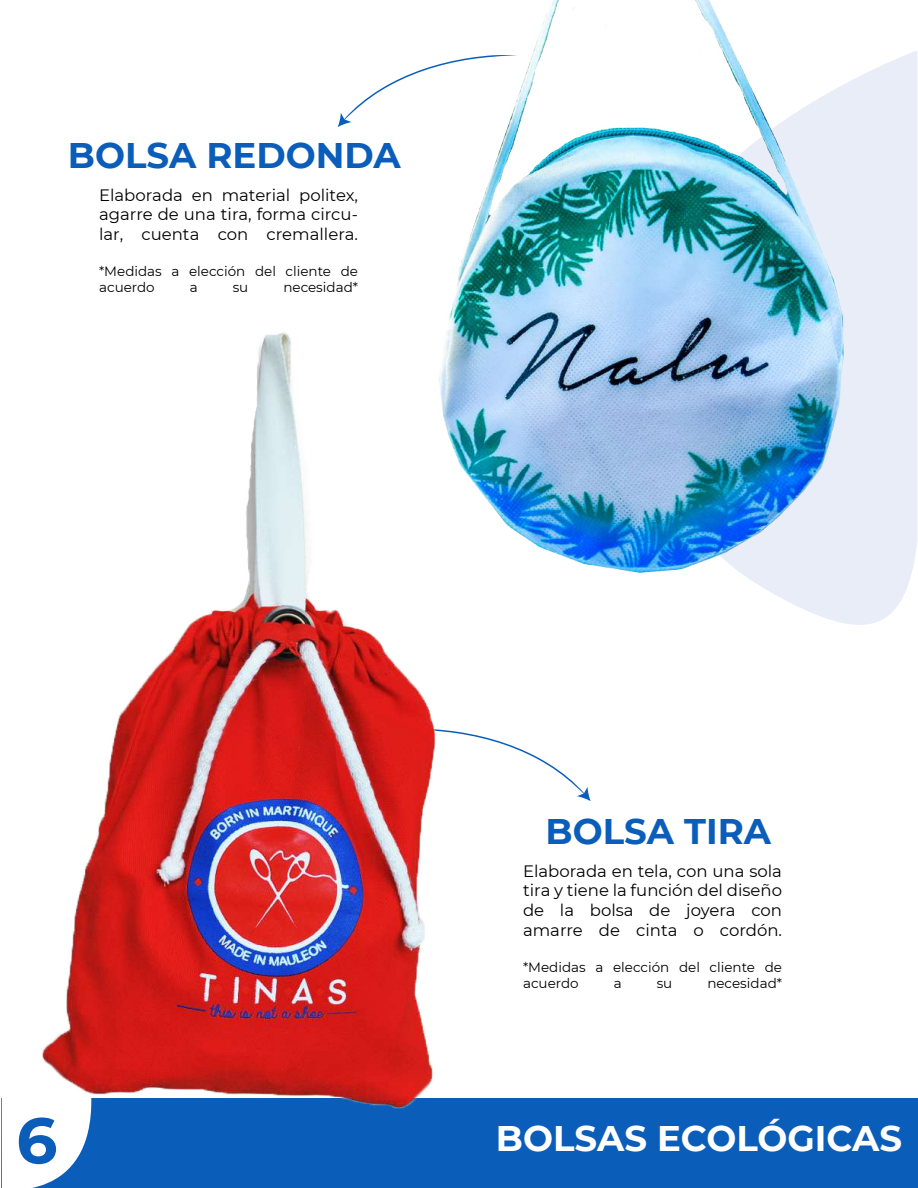
<style>
.page{position:relative;width:918px;height:1188px;background:#fff}
.page>*{position:absolute;margin:0;border:0;box-sizing:border-box;transform-origin:0 0}
.t1{font:700 64.5px "Montserrat";color:#0b5dba}
.t2{font:700 35.55px "Montserrat";color:#0b5dba}
.t3{font:700 35.55px "Montserrat";color:#fff}
.t4{font:16.5px/19.8px "Montserrat";color:#000;text-align:justify}
.t5{font:13.5px/16.2px "Montserrat";color:#000}
</style>
<div class="page">
<div style="left:882px;top:51px;width:35px;height:569px;background:#e8edf7"></div>
<div style="left:2px;top:1099px;width:916px;height:89px;background:#0b5dba"></div>
<svg style="left:338px;top:81px;width:56px;height:46px"></svg>
<svg style="left:477px;top:735px;width:114px;height:66px"></svg>
<img style="left:394px;top:0;width:488px;height:625px">
<img style="left:42px;top:297px;width:435px;height:812px">
<svg style="left:2px;top:1097px;width:92px;height:91px"></svg>
<h2 class="t2" style="left:68px;top:130px;width:334px">BOLSA REDONDA</h2>
<p class="t4" style="left:99px;top:184px;width:260px">Elaborada en material politex, agarre de una tira, forma circu&shy;lar, cuenta con cremallera.</p>
<p class="t5" style="left:99px;top:263px;width:260px">*Medidas a elección del cliente de acuerdo</p>
<p class="t5" style="left:190px;top:279px;width:9px">a</p>
<p class="t5" style="left:233px;top:279px;width:17px">su</p>
<p class="t5" style="left:283px;top:279px;width:76px">necesidad*</p>
<h2 class="t2" style="left:546px;top:806px;width:227px">BOLSA TIRA</h2>
<p class="t4" style="left:523px;top:860px;width:260px">Elaborada en tela, con una sola tira y tiene la función del diseño de la bolsa de joyera con amarre de cinta o cordón.</p>
<p class="t5" style="left:523px;top:959px;width:260px">*Medidas a elección del cliente de acuerdo</p>
<p class="t5" style="left:614px;top:975px;width:9px">a</p>
<p class="t5" style="left:657px;top:975px;width:17px">su</p>
<p class="t5" style="left:707px;top:975px;width:76px">necesidad*</p>
<h1 class="t1" style="left:16px;top:1094px;width:43px">6</h1>
<h2 class="t3" style="left:496px;top:1113px;width:408px">BOLSAS ECOLÓGICAS</h2>
</div>
